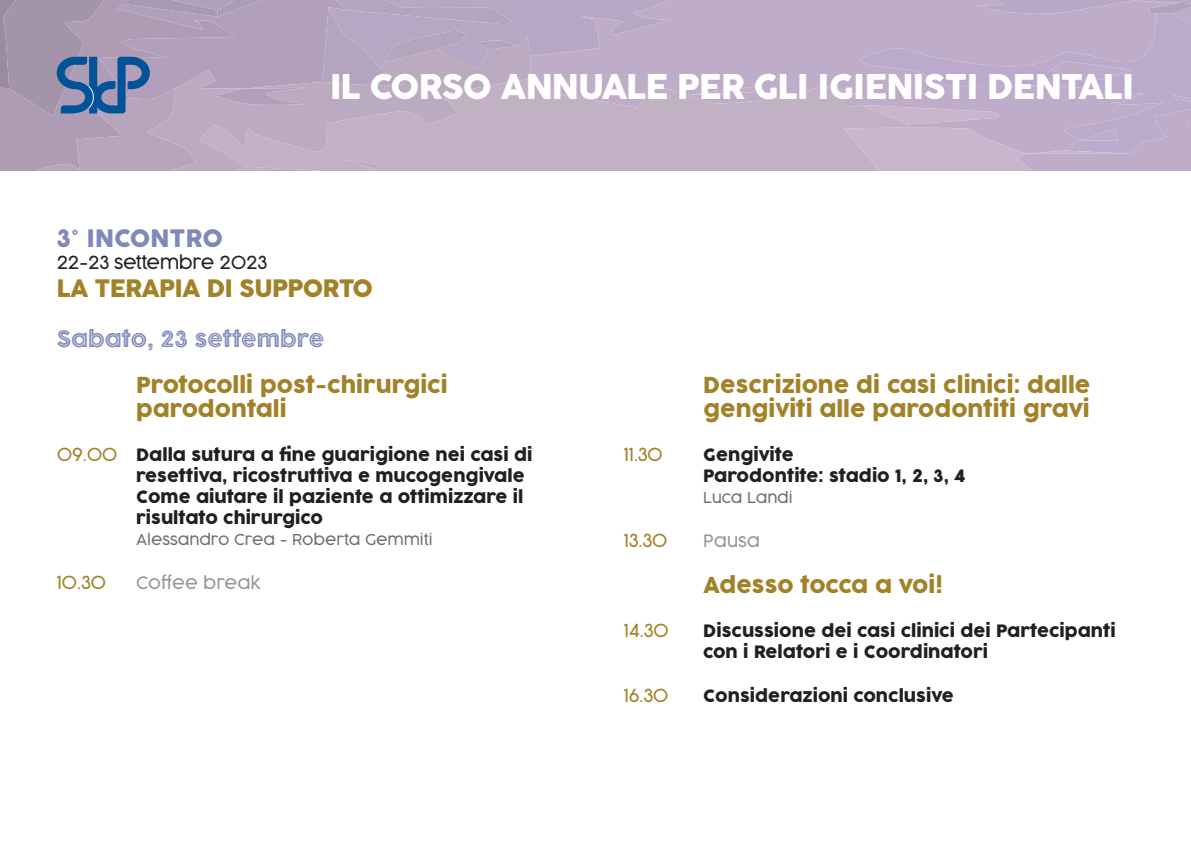
<style>
.page{position:relative;width:1191px;height:851px;background:#fff}
.page>*{position:absolute;margin:0;border:0;box-sizing:border-box;transform-origin:0 0}
.t1{font:34px "Cocogoose Pro";letter-spacing:-.03em;color:#fff}
.t2{font:24px "Cocogoose Pro";letter-spacing:-.03em;color:#a28229}
.t3{font:24px "Cocogoose Pro";color:#7f8abb}
.t4{font:22px/24px "Cocogoose Pro";color:#a28229}
.t5{font:22px "Cocogoose Pro Inline";color:#7f8abb}
.t6{font:300 18px "Cocogoose Pro";letter-spacing:-.03em;color:#a28229}
.t7{font:300 18px "Cocogoose Pro";letter-spacing:-.02em;color:#231f20}
.t8{font:17px/21px "Cocogoose Pro";color:#231f20}
.t9{font:300 17px "Cocogoose Pro";color:#939598}
.t10{font:300 15px "Cocogoose Pro";color:#6c6d70}
.s1{font-weight:300;font-size:18px;color:#a28229}
</style>
<div class="page">
<svg style="left:0;top:0;width:1191px;height:171px;background:#b9a8c2"></svg>
<h1 class="t1" style="left:330px;top:64px;width:806px">IL CORSO ANNUALE PER GLI IGIENISTI DENTALI</h1>
<h2 class="t3" style="left:57px;top:222px;width:168px">3° INCONTRO</h2>
<p class="t7" style="left:57px;top:250px;width:212px">22-23 settembre 2023</p>
<h2 class="t2" style="left:57px;top:272px;width:318px">LA TERAPIA DI SUPPORTO</h2>
<p class="t5" style="left:57px;top:322px;width:269px">Sabato, 23 settembre</p>
<p class="t4" style="left:136px;top:373px;width:313px">Protocolli post-chirurgici parodontali</p>
<p class="t8" style="left:136px;top:444px;width:398px;text-indent:-79px"><span class="s1">09.00</span> Dalla sutura a fine guarigione nei casi di resettiva, ricostruttiva e mucogengivale Come aiutare il paziente a ottimizzare il risultato chirurgico</p>
<p class="t10" style="left:136px;top:529px;width:298px">Alessandro Crea - Roberta Gemmiti</p>
<p class="t6" style="left:57px;top:570px;width:51px">10.30</p>
<p class="t9" style="left:136px;top:571px;width:126px">Coffee break</p>
<p class="t4" style="left:703px;top:373px;width:389px">Descrizione di casi clinici: dalle gengiviti alle parodontiti gravi</p>
<p class="t6" style="left:624px;top:442px;width:41px">11.30</p>
<p class="t8" style="left:703px;top:444px;width:264px">Gengivite<br>Parodontite: stadio 1, 2, 3, 4</p>
<p class="t10" style="left:703px;top:487px;width:91px">Luca Landi</p>
<p class="t6" style="left:624px;top:528px;width:45px">13.30</p>
<p class="t9" style="left:703px;top:529px;width:58px">Pausa</p>
<p class="t4" style="left:703px;top:573px;width:241px">Adesso tocca a voi!</p>
<p class="t6" style="left:624px;top:618px;width:47px">14.30</p>
<p class="t8" style="left:703px;top:620px;width:414px">Discussione dei casi clinici dei Partecipanti con i Relatori e i Coordinatori</p>
<p class="t6" style="left:624px;top:683px;width:46px">16.30</p>
<p class="t8" style="left:703px;top:685px;width:252px">Considerazioni conclusive</p>
</div>
